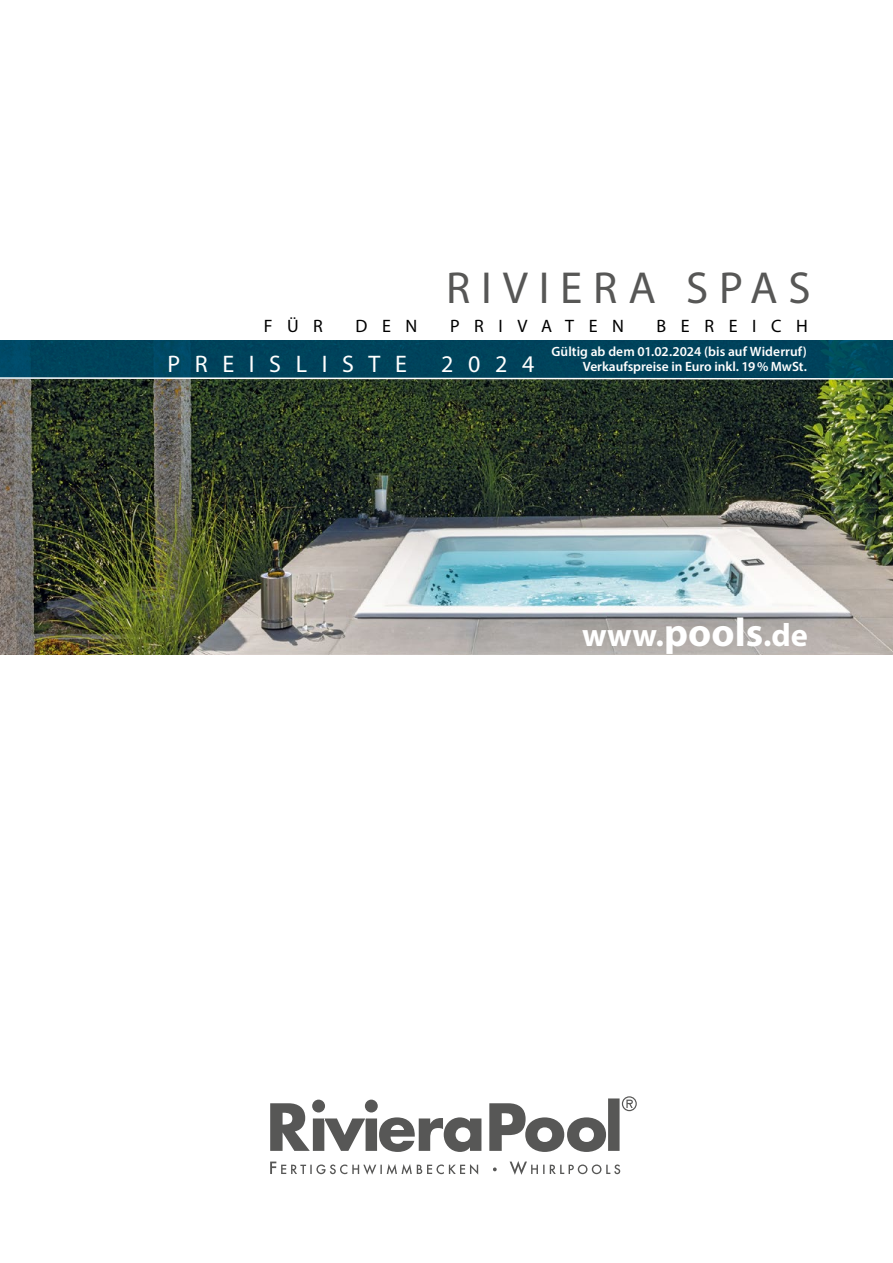
<style>
.page{position:relative;width:893px;height:1263px;background:#fff}
.page>*{position:absolute;margin:0;border:0;box-sizing:border-box;transform-origin:0 0}
.t1{font:45px "Myriad Pro";letter-spacing:.24em;color:#575756}
.t2{font:700 32.4px "Myriad Pro";color:#fff}
.t3{font:24px "Myriad Pro";letter-spacing:.61em;color:#fff}
.t4{font:18px "Myriad Pro";letter-spacing:.81em;color:#000}
.t5{font:600 13.5px/14.9px "Myriad Pro";color:#fff;text-align:right}
.s1{font-size:40.2px}
</style>
<div class="page">
<img style="left:0;top:380px;width:893px;height:275px">
<div style="left:0;top:340px;width:893px;height:38px;background:#00435c"></div>
<svg style="left:0;top:376px;width:893px;height:4px"></svg>
<svg style="left:270px;top:1096px;width:367px;height:56px"></svg>
<svg style="left:270px;top:1161px;width:350px;height:14px"></svg>
<h1 class="t1" style="left:446px;top:260px;width:366px">RIVIERA SPAS</h1>
<h3 class="t4" style="left:264px;top:315px;width:61px">FÜR</h3>
<h3 class="t4" style="left:356px;top:315px;width:63px">DEN</h3>
<h3 class="t4" style="left:450px;top:315px;width:175px">PRIVATEN</h3>
<h3 class="t4" style="left:657px;top:315px;width:153px">BEREICH</h3>
<p class="t5" style="left:551px;top:344px;width:257px">Gültig ab dem 01.02.2024 (bis auf Widerruf)<br>Verkaufspreise in Euro inkl. 19 % MwSt.</p>
<h3 class="t3" style="left:167px;top:349px;width:241px">PREISLISTE</h3>
<h3 class="t3" style="left:441px;top:349px;width:95px">2024</h3>
<h2 class="t2" style="left:582px;top:614px;width:228px">www.<span class="s1">pools</span>.de</h2>
</div>
